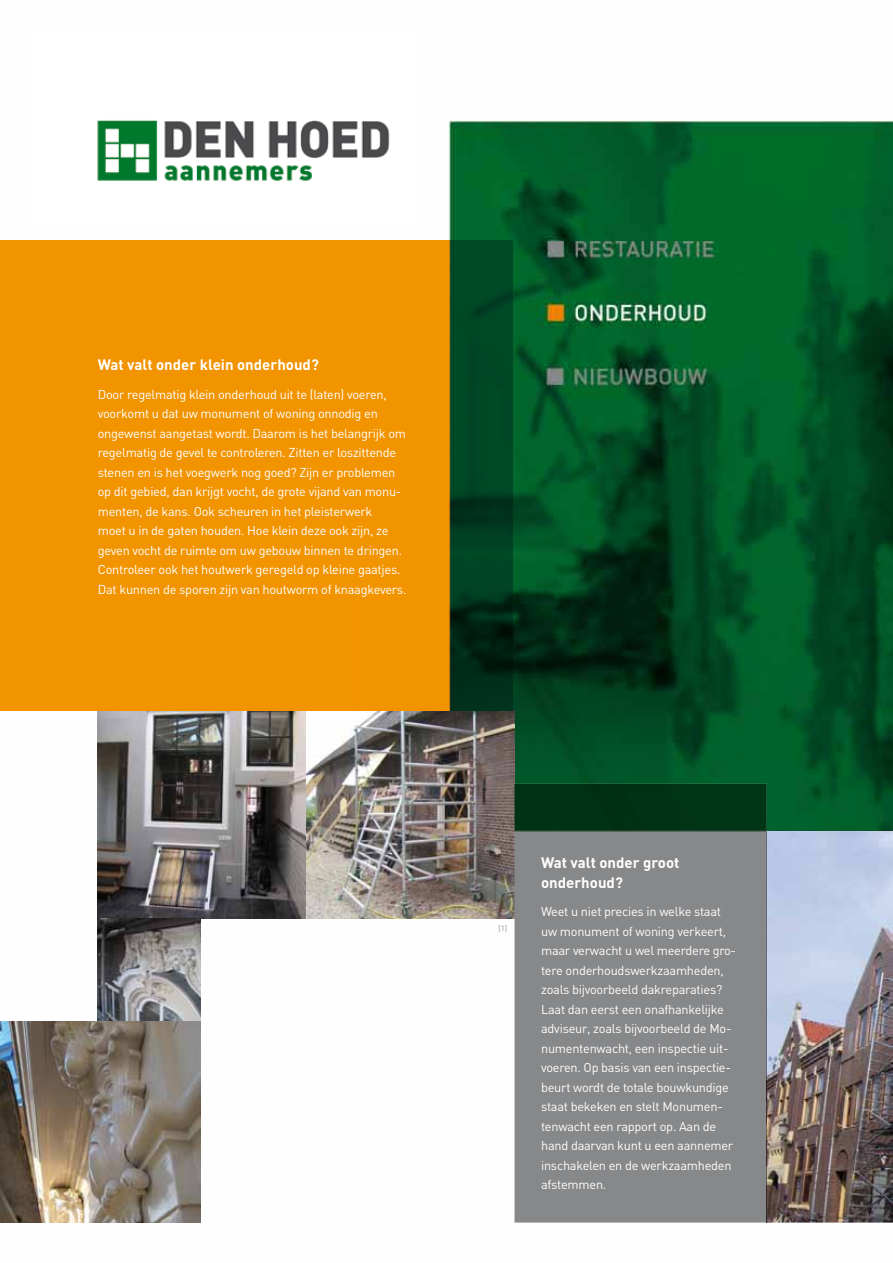
<style>
.page{position:relative;width:893px;height:1263px;background:#fff}
.page>*{position:absolute;margin:0;border:0;box-sizing:border-box;transform-origin:0 0}
.t1{font:700 15px/19.5px "DIN";color:#fff}
.t2{font:12.75px/19.5px "DIN";letter-spacing:-.02em;color:#fff}
.t3{font:7.5px "DIN";color:#87888a}
</style>
<div class="page">
<img style="left:0;top:120px;width:893px;height:1103px">
<div style="left:29px;top:30px;width:387px;height:191px;background:#fff"></div>
<img style="left:97px;top:120px;width:293px;height:61px">
<img style="left:98px;top:710px;width:416px;height:208px">
<img style="left:98px;top:918px;width:103px;height:104px">
<img style="left:0;top:1022px;width:201px;height:200px">
<img style="left:768px;top:831px;width:125px;height:391px">
<img style="left:514px;top:784px;width:253px;height:438px">
<img style="left:767px;top:831px;width:1px;height:391px">
<img style="left:0;top:241px;width:512px;height:469px">
<p class="t1" style="left:98px;top:354px;width:223px">Wat valt onder klein onderhoud?</p>
<p class="t2" style="left:98px;top:384px;width:310px">Door regelmatig klein onderhoud uit te (laten) voeren, voorkomt u dat uw monument of woning onnodig en ongewenst aangetast wordt. Daarom is het belangrijk om regelmatig de gevel te controleren. Zitten er loszittende stenen en is het voegwerk nog goed? Zijn er problemen op dit gebied, dan krijgt vocht, de grote vijand van monu&shy;menten, de kans. Ook scheuren in het pleisterwerk<br>moet u in de gaten houden. Hoe klein deze ook zijn, ze geven vocht de ruimte om uw gebouw binnen te dringen.<br>Controleer ook het houtwerk geregeld op kleine gaatjes.<br>Dat kunnen de sporen zijn van houtworm of knaagkevers.</p>
<p class="t3" style="left:498px;top:923px;width:10px">[1]</p>
<p class="t3" style="left:501px;top:923px;width:5px">2</p>
<p class="t1" style="left:541px;top:852px;width:140px">Wat valt onder groot onderhoud?</p>
<p class="t2" style="left:541px;top:901px;width:196px">Weet u niet precies in welke staat uw monument of woning verkeert, maar verwacht u wel meerdere gro&shy;tere onderhoudswerkzaamheden, zoals bijvoorbeeld dakreparaties?<br>Laat dan eerst een onafhankelijke adviseur, zoals bijvoorbeeld de Mo&shy;numentenwacht, een inspectie uit&shy;voeren. Op basis van een inspectie&shy;beurt wordt de totale bouwkundige staat bekeken en stelt Monumen&shy;tenwacht een rapport op. Aan de hand daarvan kunt u een aannemer inschakelen en de werkzaamheden afstemmen.</p>
</div>
